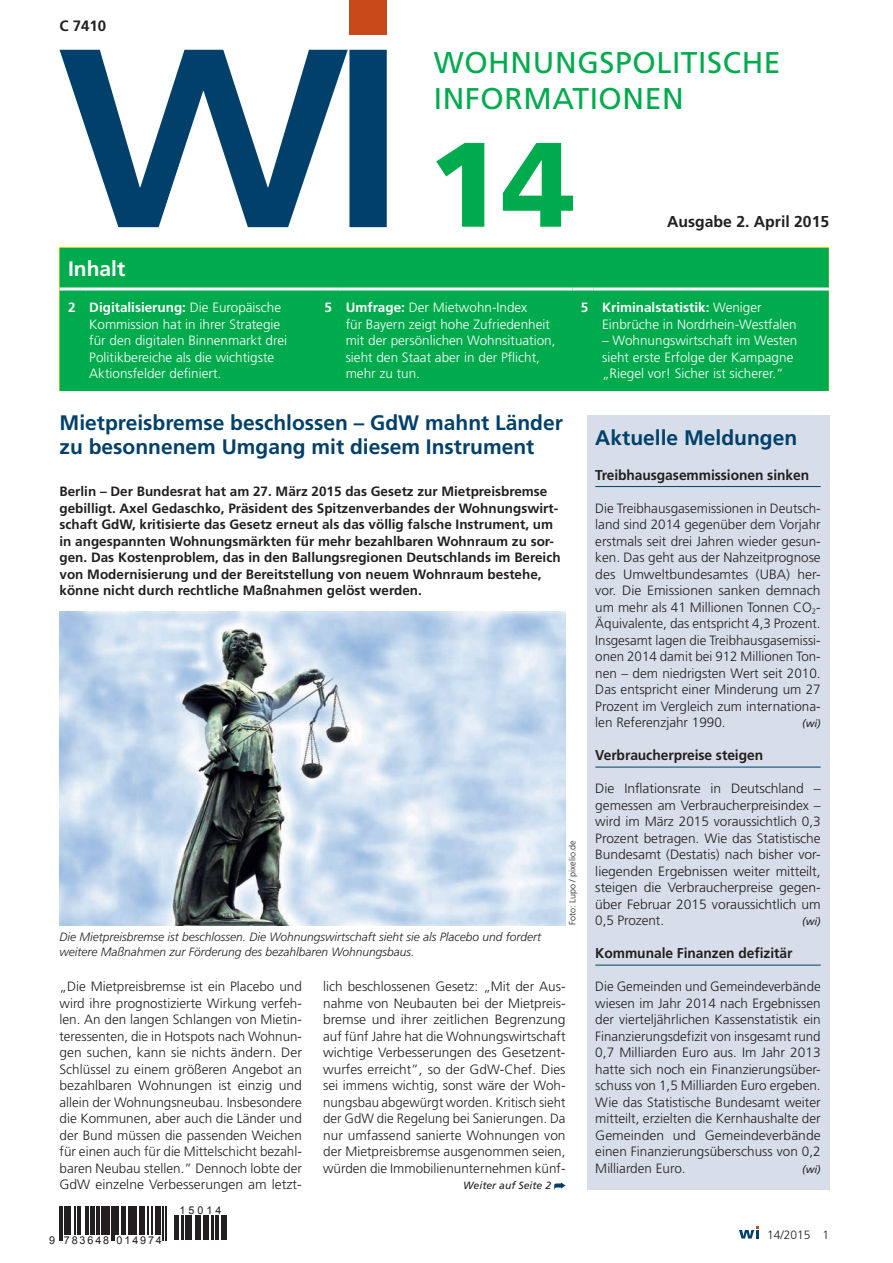
<style>
.page{position:relative;width:893px;height:1263px;background:#fff}
.page>*{position:absolute;margin:0;border:0;box-sizing:border-box;transform-origin:0 0}
.t1{font:900 120px "Frutiger";color:#00ab4d}
.t2{font:30px/36px "Frutiger";letter-spacing:.02em;color:#00ab4d}
.t3{font:700 21px/24px "Frutiger";color:#00406a}
.t4{font:700 21px "Frutiger";color:#fff}
.t5{font:700 15.75px "Frutiger";color:#231f20}
.t6{font:700 15px "Frutiger";color:#231f20}
.t7{font:700 14.25px "Frutiger";letter-spacing:-.005em;color:#231f20}
.t8{font:300 13.5px/16.5px "Frutiger";color:#231f20;text-align:justify}
.t9{font:700 13.5px/16.5px "Frutiger";color:#231f20}
.t10{font:300 13.5px/16.5px "Frutiger";color:#fff}
.t11{font:italic 300 12px/15px "Frutiger";color:#231f20}
.t12{font:300 12px "Frutiger";color:#231f20}
.t13{font:10.8px "Arial";letter-spacing:.17em;color:#231f20}
.t14{font:italic 10.5px "Frutiger";color:#231f20}
.t15{font:300 9px "Frutiger";color:#231f20}
.s1{font-weight:700}
</style>
<div class="page">
<img style="left:60px;top:612px;width:506px;height:313px">
<div style="left:60px;top:248px;width:769px;height:143px;background:#00ab4d"></div>
<hr style="left:60px;top:287px;width:21px;height:3px;background:#fff">
<hr style="left:81px;top:287px;width:235px;height:3px;background:#fff">
<hr style="left:316px;top:287px;width:21px;height:3px;background:#fff">
<hr style="left:337px;top:287px;width:235px;height:3px;background:#fff">
<hr style="left:572px;top:287px;width:22px;height:3px;background:#fff">
<hr style="left:594px;top:287px;width:235px;height:3px;background:#fff">
<svg style="left:554px;top:1182px;width:12px;height:7px"></svg>
<div style="left:587px;top:415px;width:242px;height:774px;background:#d7dee9"></div>
<hr style="left:595px;top:486px;width:226px;height:1px;background:#00406a">
<hr style="left:595px;top:767px;width:226px;height:1px;background:#00406a">
<hr style="left:595px;top:965px;width:226px;height:1px;background:#00406a">
<svg style="left:739px;top:1226px;width:20px;height:12px"></svg>
<hr style="left:60px;top:1206px;width:1px;height:34px;background:#231f20">
<hr style="left:62px;top:1206px;width:1px;height:34px;background:#231f20">
<hr style="left:64px;top:1206px;width:3px;height:28px;background:#231f20">
<hr style="left:68px;top:1206px;width:3px;height:28px;background:#231f20">
<svg style="left:74px;top:1206px;width:7px;height:28px"></svg>
<hr style="left:85px;top:1206px;width:2px;height:28px;background:#231f20">
<svg style="left:88px;top:1206px;width:1px;height:28px"></svg>
<hr style="left:90px;top:1206px;width:4px;height:28px;background:#231f20">
<hr style="left:97px;top:1206px;width:3px;height:28px;background:#231f20">
<svg style="left:101px;top:1206px;width:1px;height:28px"></svg>
<hr style="left:103px;top:1206px;width:3px;height:28px;background:#231f20">
<hr style="left:107px;top:1206px;width:3px;height:28px;background:#231f20">
<hr style="left:111px;top:1206px;width:1px;height:34px;background:#231f20">
<hr style="left:113px;top:1206px;width:2px;height:34px;background:#231f20">
<hr style="left:116px;top:1206px;width:3px;height:28px;background:#231f20">
<svg style="left:121px;top:1206px;width:1px;height:28px"></svg>
<hr style="left:124px;top:1206px;width:2px;height:28px;background:#231f20">
<hr style="left:128px;top:1206px;width:2px;height:28px;background:#231f20">
<hr style="left:131px;top:1206px;width:2px;height:28px;background:#231f20">
<hr style="left:134px;top:1206px;width:3px;height:28px;background:#231f20">
<hr style="left:139px;top:1206px;width:4px;height:28px;background:#231f20">
<svg style="left:144px;top:1206px;width:12px;height:28px"></svg>
<hr style="left:157px;top:1206px;width:4px;height:28px;background:#231f20">
<hr style="left:163px;top:1206px;width:1px;height:34px;background:#231f20">
<hr style="left:165px;top:1206px;width:1px;height:34px;background:#231f20">
<svg style="left:174px;top:1216px;width:1px;height:24px"></svg>
<hr style="left:176px;top:1216px;width:3px;height:24px;background:#231f20">
<hr style="left:181px;top:1216px;width:2px;height:24px;background:#231f20">
<svg style="left:185px;top:1216px;width:4px;height:24px"></svg>
<hr style="left:190px;top:1216px;width:2px;height:24px;background:#231f20">
<hr style="left:195px;top:1216px;width:2px;height:24px;background:#231f20">
<svg style="left:198px;top:1216px;width:3px;height:24px"></svg>
<hr style="left:203px;top:1216px;width:4px;height:24px;background:#231f20">
<svg style="left:208px;top:1216px;width:1px;height:24px"></svg>
<hr style="left:211px;top:1216px;width:2px;height:24px;background:#231f20">
<svg style="left:216px;top:1216px;width:3px;height:24px"></svg>
<hr style="left:221px;top:1216px;width:4px;height:24px;background:#231f20">
<svg style="left:226px;top:1216px;width:1px;height:24px"></svg>
<svg style="left:60px;top:50px;width:327px;height:177px"></svg>
<div style="left:350px;top:0;width:37px;height:34px;background:#c74919"></div>
<p class="t6" style="left:60px;top:17px;width:48px">C 7410</p>
<h2 class="t2" style="left:434px;top:44px;width:348px">WOHNUNGSPOLITISCHE<br>INFORMATIONEN</h2>
<h1 class="t1" style="left:428px;top:112px;width:148px">14</h1>
<p class="t5" style="left:667px;top:212px;width:163px">Ausgabe 2. April 2015</p>
<h3 class="t4" style="left:68px;top:257px;width:59px">Inhalt</h3>
<p class="t10" style="left:89px;top:300px;width:199px;text-indent:-21px"><span class="s1">2 Digitalisierung:</span> Die Europäische Kommission hat in ihrer Strategie für den digitalen Binnenmarkt drei Politikbereiche als die wichtigste Aktionsfelder definiert.</p>
<p class="t10" style="left:346px;top:300px;width:211px;text-indent:-21px"><span class="s1">5 Umfrage:</span> Der Mietwohn-Index<br>für Bayern zeigt hohe Zufriedenheit mit der persönlichen Wohnsituation, sieht den Staat aber in der Pflicht, mehr zu tun.</p>
<p class="t10" style="left:602px;top:299px;width:196px;text-indent:-21px"><span class="s1">5 Kriminalstatistik:</span> Weniger<br>Einbrüche in Nordrhein-Westfalen</p>
<p class="t10" style="left:602px;top:332px;width:197px">– Wohnungswirtschaft im Westen sieht erste Erfolge der Kampagne „Riegel vor! Sicher ist sicherer.“</p>
<h3 class="t3" style="left:60px;top:411px;width:505px">Mietpreisbremse beschlossen – GdW mahnt Länder zu besonnenem Umgang mit diesem Instrument</h3>
<p class="t9" style="left:60px;top:483px;width:503px">Berlin – Der Bundesrat hat am 27. März 2015 das Gesetz zur Mietpreisbremse gebilligt. Axel Gedaschko, Präsident des Spitzenverbandes der Wohnungswirt&shy;schaft GdW, kritisierte das Gesetz erneut als das völlig falsche Instrument, um in angespannten Wohnungsmärkten für mehr bezahlbaren Wohnraum zu sor&shy;gen. Das Kostenproblem, das in den Ballungsregionen Deutschlands im Bereich von Modernisierung und der Bereitstellung von neuem Wohnraum bestehe, könne nicht durch rechtliche Maßnahmen gelöst werden.</p>
<p class="t11" style="left:60px;top:929px;width:483px">Die Mietpreisbremse ist beschlossen. Die Wohnungswirtschaft sieht sie als Placebo und fordert weitere Maßnahmen zur Förderung des bezahlbaren Wohnungsbaus.</p>
<p class="t15" style="left:567px;top:925px;width:87px;rotate:-90deg">Foto: Lupo / pixelio.de</p>
<p class="t8" style="left:60px;top:979px;width:244px">„Die Mietpreisbremse ist ein Placebo und wird ihre prognostizierte Wirkung verfeh&shy;len. An den langen Schlangen von Mietin&shy;teressenten, die in Hotspots nach Wohnun&shy;gen suchen, kann sie nichts ändern. Der Schlüssel zu einem größeren Angebot an bezahlbaren Wohnungen ist einzig und allein der Wohnungsneubau. Insbesondere die Kommunen, aber auch die Länder und der Bund müssen die passenden Weichen für einen auch für die Mittelschicht bezahl&shy;baren Neubau stellen.” Dennoch lobte der GdW einzelne Verbesserungen am letzt-</p>
<p class="t8" style="left:323px;top:979px;width:244px">lich beschlossenen Gesetz: „Mit der Aus&shy;nahme von Neubauten bei der Mietpreis&shy;bremse und ihrer zeitlichen Begrenzung auf fünf Jahre hat die Wohnungswirtschaft wichtige Verbesserungen des Gesetzent&shy;wurfes erreicht”, so der GdW-Chef. Dies sei immens wichtig, sonst wäre der Woh&shy;nungsbau abgewürgt worden. Kritisch sieht der GdW die Regelung bei Sanierungen. Da nur umfassend sanierte Wohnungen von der Mietpreisbremse ausgenommen seien, würden die Immobilienunternehmen künf-</p>
<p class="t14" style="left:463px;top:1180px;width:89px">Weiter auf Seite 2</p>
<p class="t13" style="left:49px;top:1233px;width:114px">9 783648 014974</p>
<p class="t13" style="left:180px;top:1203px;width:43px">15014</p>
<h3 class="t3" style="left:595px;top:426px;width:203px">Aktuelle Meldungen</h3>
<p class="t7" style="left:595px;top:466px;width:215px">Treibhausgasemmissionen sinken</p>
<p class="t8" style="left:595px;top:500px;width:227px">Die Treibhausgasemissionen in Deutsch&shy;land sind 2014 gegenüber dem Vorjahr erstmals seit drei Jahren wieder gesun&shy;ken. Das geht aus der Nahzeitprognose des Umweltbundesamtes (UBA) her&shy;vor. Die Emissionen sanken demnach um mehr als 41 Millionen Tonnen CO<sub>2</sub>- Äquivalente, das entspricht 4,3 Prozent.<br>Insgesamt lagen die Treibhausgasemissi&shy;onen 2014 damit bei 912 Millionen Ton&shy;nen – dem niedrigsten Wert seit 2010.<br>Das entspricht einer Minderung um 27<br>Prozent im Vergleich zum internationa&shy;len Referenzjahr 1990.</p>
<p class="t14" style="left:802px;top:718px;width:20px">(wi)</p>
<p class="t7" style="left:595px;top:747px;width:169px">Verbraucherpreise steigen</p>
<p class="t8" style="left:595px;top:781px;width:227px">Die Inflationsrate in Deutschland – gemessen am Verbraucherpreisindex – wird im März 2015 voraussichtlich 0,3<br>Prozent betragen. Wie das Statistische Bundesamt (Destatis) nach bisher vor&shy;liegenden Ergebnissen weiter mitteilt, steigen die Verbraucherpreise gegen&shy;über Februar 2015 voraussichtlich um 0,5 Prozent.</p>
<p class="t14" style="left:802px;top:916px;width:20px">(wi)</p>
<p class="t7" style="left:595px;top:945px;width:199px">Kommunale Finanzen defizitär</p>
<p class="t8" style="left:595px;top:979px;width:227px">Die Gemeinden und Gemeindeverbände wiesen im Jahr 2014 nach Ergebnissen der vierteljährlichen Kassenstatistik ein Finanzierungsdefizit von insgesamt rund 0,7 Milliarden Euro aus. Im Jahr 2013 hatte sich noch ein Finanzierungsüber&shy;schuss von 1,5 Milliarden Euro ergeben.<br>Wie das Statistische Bundesamt weiter mitteilt, erzielten die Kernhaushalte der Gemeinden und Gemeindeverbände einen Finanzierungsüberschuss von 0,2<br>Milliarden Euro.</p>
<p class="t14" style="left:802px;top:1163px;width:20px">(wi)</p>
<p class="t12" style="left:767px;top:1227px;width:64px">14/2015 1</p>
</div>
